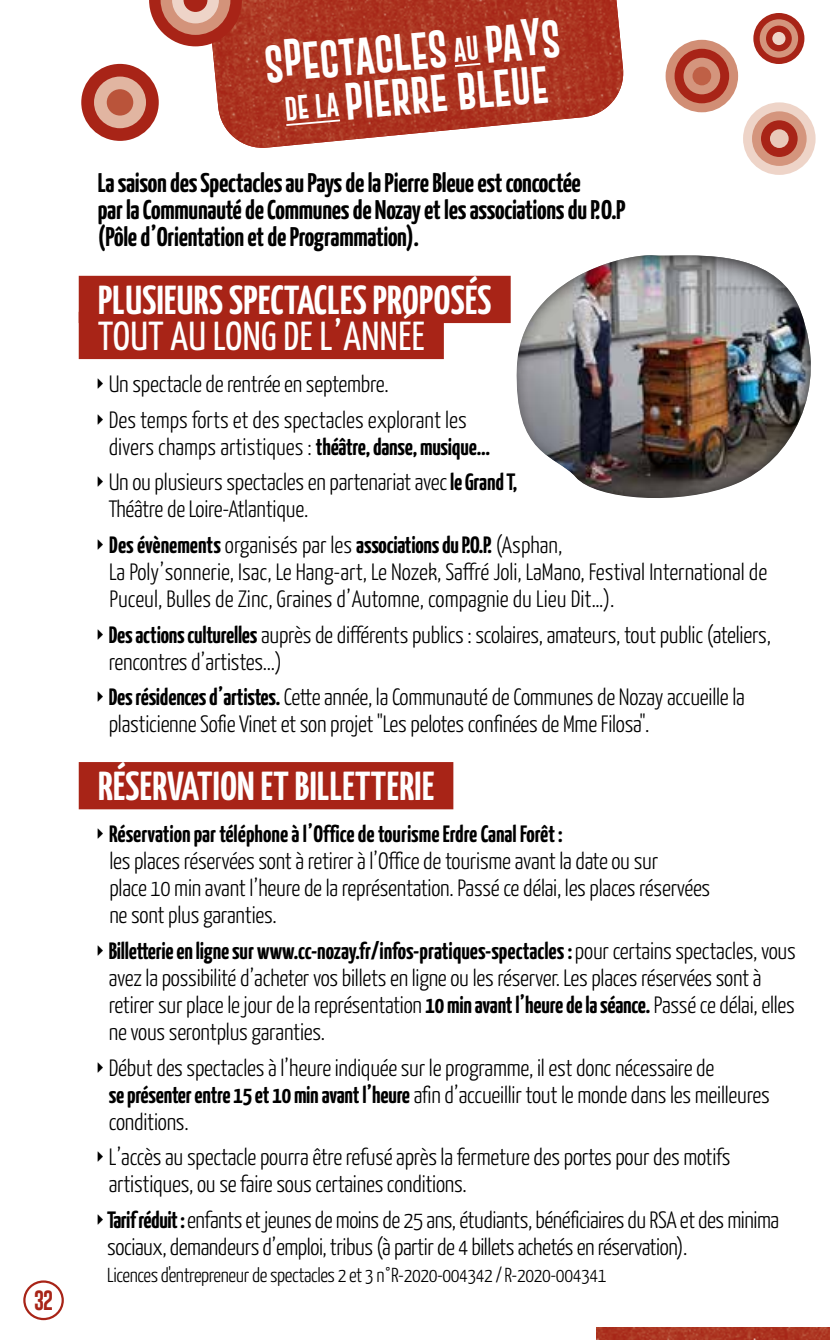
<style>
.page{position:relative;width:830px;height:1340px;background:#fff}
.page>*{position:absolute;margin:0;border:0;box-sizing:border-box;transform-origin:0 0}
.t1{font:700 40.5px "Yanone Kaffeesatz";letter-spacing:.01em;color:#fff}
.t2{font:40.5px "Yanone Kaffeesatz";letter-spacing:.01em;color:#fff}
.t3{font:38.25px/44.1px "Gobold Extra 2";color:#fff;text-align:center}
.t4{font:700 27px/27px "Yanone Kaffeesatz";letter-spacing:-.01em;color:#000}
.t5{font:300 23.62px/27px "Yanone Kaffeesatz";letter-spacing:-.01em;color:#000}
.t6{font:700 23.62px "Yanone Kaffeesatz";color:#000}
.t7{font:300 20.25px "Yanone Kaffeesatz";letter-spacing:-.02em;color:#000}
.t8{font:20.25px "Gobold Extra 2";color:#a82417}
.s1{font-size:24.75px}
.s2{font-weight:700}
</style>
<div class="page">
<img style="left:596px;top:1327px;width:233px;height:12px">
<img style="left:212px;top:0;width:412px;height:148px">
<svg style="left:453px;top:62px;width:29px;height:6px"></svg>
<svg style="left:284px;top:118px;width:58px;height:9px"></svg>
<div style="left:79px;top:276px;width:431px;height:47px;background:#a82417"></div>
<div style="left:79px;top:312px;width:364px;height:47px;background:#a82417"></div>
<div style="left:79px;top:762px;width:374px;height:47px;background:#a82417"></div>
<div style="left:23px;top:1280px;width:41px;height:40px;border:2px solid #a82417;border-radius:50%"></div>
<img style="left:506px;top:255px;width:305px;height:243px">
<div style="left:742px;top:102px;width:73px;height:73px;background:#eed4c8;border-radius:50%"></div>
<div style="left:751px;top:111px;width:55px;height:55px;background:#d4957d;border-radius:50%"></div>
<div style="left:760px;top:120px;width:37px;height:37px;background:#a82417;border-radius:50%"></div>
<div style="left:769px;top:129px;width:19px;height:19px;background:#e9c9ba;border-radius:50%"></div>
<div style="left:753px;top:13px;width:51px;height:51px;background:#a82417;border-radius:50%"></div>
<div style="left:759px;top:19px;width:38px;height:39px;background:#d4957d;border-radius:50%"></div>
<div style="left:765px;top:26px;width:26px;height:25px;background:#a82417;border-radius:50%"></div>
<div style="left:772px;top:32px;width:13px;height:13px;background:#eed4c8;border-radius:50%"></div>
<div style="left:81px;top:64px;width:78px;height:77px;background:#a82417;border-radius:50%"></div>
<div style="left:94px;top:77px;width:52px;height:51px;background:#e1b5a1;border-radius:50%"></div>
<div style="left:107px;top:89px;width:26px;height:27px;background:#ba543a;border-radius:50%"></div>
<svg style="left:149px;top:0;width:93px;height:46px;background:#c67263"></svg>
<div style="left:665px;top:40px;width:72px;height:72px;background:#d18e75;border-radius:50%"></div>
<div style="left:674px;top:49px;width:54px;height:54px;background:#a82417;border-radius:50%"></div>
<div style="left:683px;top:58px;width:36px;height:36px;background:#d4957d;border-radius:50%"></div>
<div style="left:692px;top:67px;width:18px;height:18px;background:#bf6046;border-radius:50%"></div>
<p class="t8" style="left:34px;top:1287px;width:21px">32</p>
<h2 class="t3" style="left:262px;top:43px;width:298px;rotate:-5deg">SPECTACLES <span class="s1">AU</span> PAYS<br><span class="s1">DE LA</span> PIERRE BLEUE</h2>
<p class="t4" style="left:98px;top:169px;width:529px">La saison des Spectacles au Pays de la Pierre Bleue est concoctée<br>par la Communauté de Communes de Nozay et les associations du P.O.P (Pôle d’Orientation et de Programmation).</p>
<h1 class="t1" style="left:98px;top:275px;width:395px">PLUSIEURS SPECTACLES PROPOSÉS</h1>
<h1 class="t2" style="left:98px;top:311px;width:328px">TOUT AU LONG DE L’ANNÉE</h1>
<p class="t5" style="left:109px;top:365px;width:359px;line-height:35.6px">Un spectacle de rentrée en septembre.<br>Des temps forts et des spectacles explorant les</p>
<p class="t5" style="left:109px;top:428px;width:410px;line-height:35.6px">divers champs artistiques : <span class="s2">théâtre, danse, musique…<br></span>Un ou plusieurs spectacles en partenariat avec <span class="s2">le GrandT,</span></p>
<p class="t5" style="left:109px;top:491px;width:455px;line-height:35.6px">Théâtre de Loire-Atlantique.<br><span class="s2">Des évènements</span> organisés par les <span class="s2">associations du P.O.P.</span> (Asphan,</p>
<p class="t5" style="left:109px;top:557px;width:659px">La Poly’sonnerie, Isac, Le Hang-art, Le Nozek, Saffré Joli, LaMano, Festival International de<br>Puceul, Bulles de Zinc, Graines d’Automne, compagnie du Lieu Dit…).</p>
<p class="t5" style="left:109px;top:620px;width:663px"><span class="s2">Des actions culturelles</span> auprès de différents publics : scolaires, amateurs, tout public (ateliers, rencontres d’artistes...)</p>
<p class="t5" style="left:109px;top:683px;width:637px"><span class="s2">Des résidences d’artistes.</span> Cette année, la Communauté de Communes de Nozay accueille la plasticienne Sofie Vinet et son projet "Les pelotes confinées de Mme Filosa".</p>
<h1 class="t1" style="left:98px;top:761px;width:337px">RÉSERVATION ET BILLETTERIE</h1>
<p class="t6" style="left:109px;top:819px;width:454px">Réservation par téléphone à l’Office de tourisme Erdre Canal Forêt:</p>
<p class="t5" style="left:109px;top:847px;width:602px">les places réservées sont à retirer à l’Office de tourisme avant la date ou sur<br>place 10 min avant l’heure de la représentation. Passé ce délai, les places réservées ne sont plus garanties.</p>
<p class="t5" style="left:109px;top:936px;width:688px"><span class="s2">Billetterie en ligne sur www.cc-nozay.fr/infos-pratiques-spectacles :</span> pour certains spectacles, vous avez la possibilité d’acheter vos billets en ligne ou les réserver. Les places réservées sont à retirer sur place le jour de la représentation <span class="s2">10 min avant l’heure de la séance.</span> Passé ce délai, elles ne vous serontplus garanties.</p>
<p class="t5" style="left:109px;top:1053px;width:662px">Début des spectacles à l’heure indiquée sur le programme, il est donc nécessaire de<br><span class="s2">se présenter entre 15 et 10 min avant l’heure</span> afin d’accueillir tout le monde dans les meilleures conditions.</p>
<p class="t5" style="left:109px;top:1142px;width:623px">L’accès au spectacle pourra être refusé après la fermeture des portes pour des motifs artistiques, ou se faire sous certaines conditions.</p>
<p class="t5" style="left:107px;top:1205px;width:673px"><span class="s2">Tarif réduit :</span> enfants et jeunes de moins de 25 ans, étudiants, bénéficiaires du RSA et des minima sociaux, demandeurs d’emploi, tribus (à partir de 4 billets achetés en réservation).</p>
<p class="t7" style="left:107px;top:1262px;width:500px">Licences d'entrepreneur de spectacles 2 et 3 n°R-2020-004342 / R-2020-004341</p>
</div>
